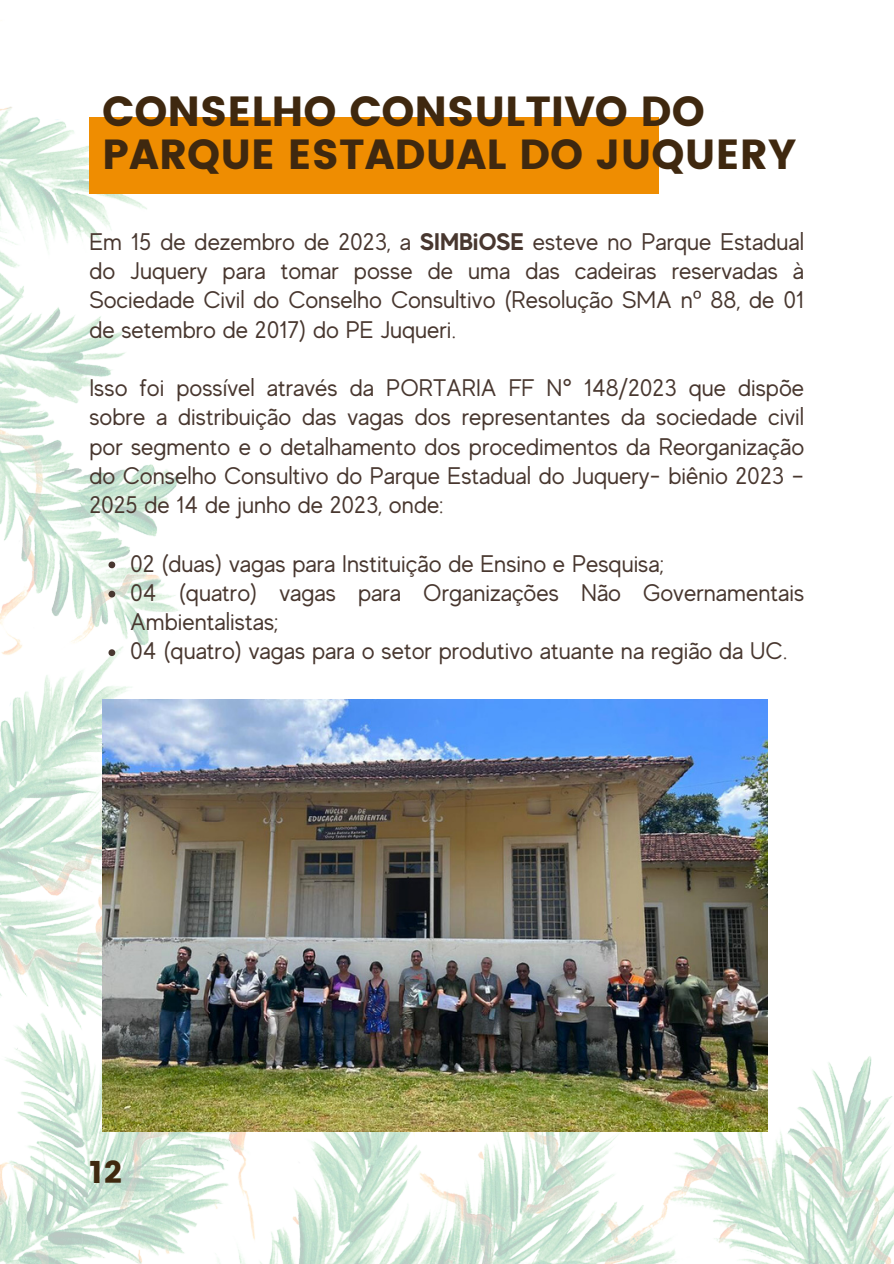
<style>
.page{position:relative;width:894px;height:1264px;background:#fff}
.page>*{position:absolute;margin:0;border:0;box-sizing:border-box;transform-origin:0 0}
.t1{font:42px/42.8px "Poppins";color:#3f280f}
.t2{font:31.05px "Poppins";color:#3f280f}
.t3{font:24px/29.2px "MADE Evolve Sans";color:#48372f;text-align:justify}
.s1{font-weight:700}
.s2{font-family:"Noto Sans"}
</style>
<div class="page">
<img style="left:0;top:106px;width:893px;height:1157px">
<svg style="left:108px;top:561px;width:7px;height:7px"></svg>
<svg style="left:108px;top:590px;width:7px;height:7px"></svg>
<svg style="left:108px;top:649px;width:7px;height:7px"></svg>
<div style="left:89px;top:117px;width:569px;height:76px;background:#ef8d01"></div>
<img style="left:102px;top:700px;width:665px;height:430px">
<h1 class="t1" style="left:102px;top:91px;width:695px">CONSELHO CONSULTIVO DO<br>PARQUE ESTADUAL DO JUQUERY</h1>
<p class="t3" style="left:89px;top:227px;width:716px">Em 15 de dezembro de 2023, a <span class="s1">SIMBiOSE</span> esteve no Parque Estadual do Juquery para tomar posse de uma das cadeiras reservadas à Sociedade Civil do Conselho Consultivo (Resolução SMA n<span class="s2">º</span> 88, de 01 de setembro de 2017) do PE Juqueri.</p>
<p class="t3" style="left:89px;top:373px;width:716px">Isso foi possível através da PORTARIA FF N° 148/2023 que dispõe sobre a distribuição das vagas dos representantes da sociedade civil por segmento e o detalhamento dos procedimentos da Reorganização do Conselho Consultivo do Parque Estadual do Juquery- biênio 2023 – 2025 de 14 de junho de 2023, onde:</p>
<p class="t3" style="left:130px;top:549px;width:675px;text-align:left">02 (duas) vagas para Instituição de Ensino e Pesquisa;<br>04 (quatro) vagas para Organizações Não Governamentais Ambientalistas;<br>04 (quatro) vagas para o setor produtivo atuante na região da UC.</p>
<p class="t2" style="left:89px;top:1154px;width:34px">12</p>
</div>
